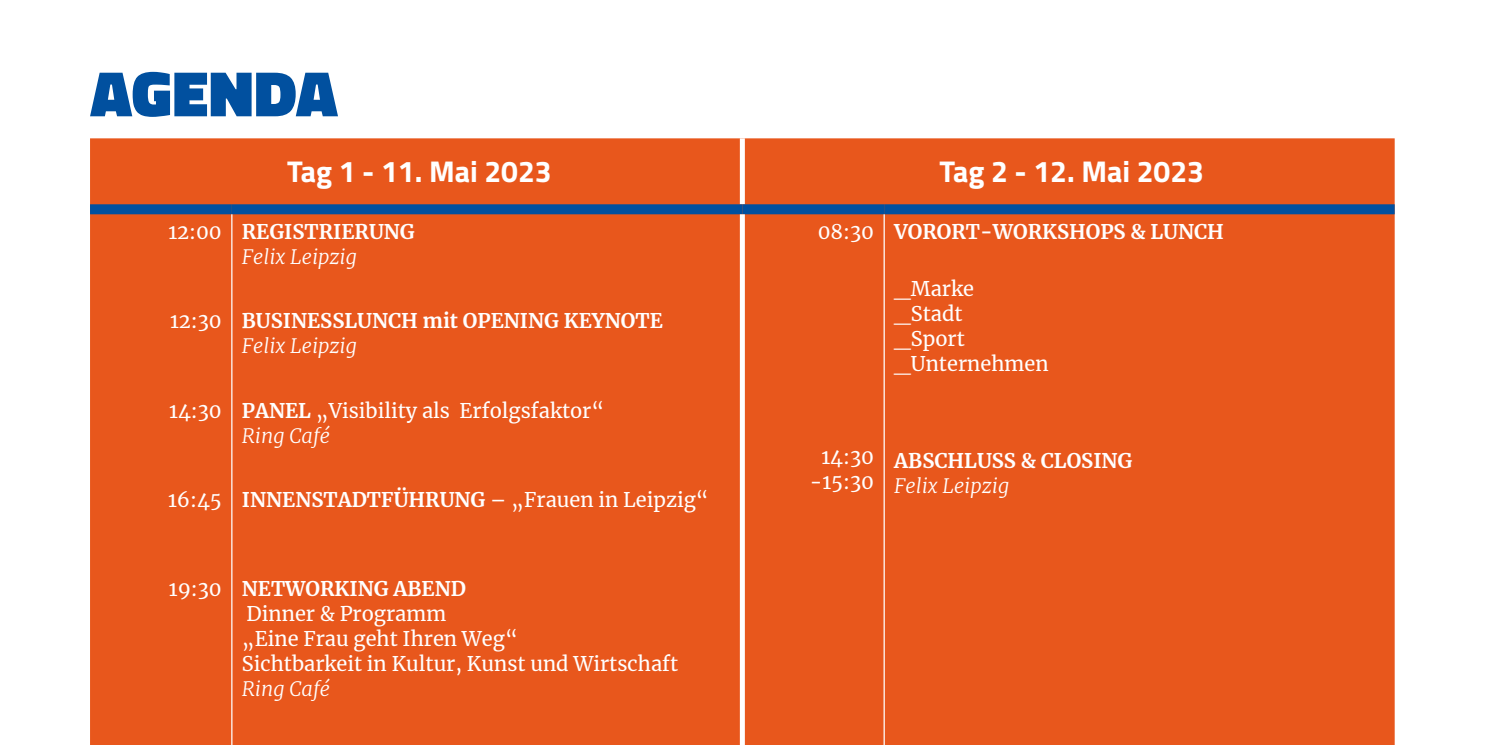
<style>
.page{position:relative;width:1489px;height:745px;background:#fff}
.page>*{position:absolute;margin:0;border:0;box-sizing:border-box;transform-origin:0 0}
.t1{font:900 65px "Titillium Web";letter-spacing:.01em;color:#01509f}
.t2{font:700 30px "Titillium Web";color:#fff}
.t3{font:20px/25px "Merriweather";color:#fff}
.t4{font:700 20px "Merriweather";color:#fff}
.t5{font:italic 300 20px "Merriweather";color:#fff}
.s1{font-weight:700}
.s2{font-weight:300;font-style:italic}
</style>
<div class="page">
<div style="left:90px;top:138px;width:1304px;height:606px;background:#e8571c"></div>
<div style="left:739px;top:138px;width:5px;height:66px;background:#fff"></div>
<div style="left:90px;top:204px;width:142px;height:10px;background:#01509f"></div>
<div style="left:232px;top:204px;width:510px;height:10px;background:#01509f"></div>
<div style="left:742px;top:204px;width:142px;height:10px;background:#01509f"></div>
<div style="left:884px;top:204px;width:510px;height:10px;background:#01509f"></div>
<hr style="left:231px;top:214px;width:1px;height:530px;background:#fff">
<hr style="left:883px;top:214px;width:1px;height:530px;background:#fff">
<div style="left:739px;top:214px;width:5px;height:530px;background:#fff"></div>
<h1 class="t1" style="left:90px;top:46px;width:249px">AGENDA</h1>
<h2 class="t2" style="left:287px;top:149px;width:266px">Tag 1 - 11. Mai 2023</h2>
<h2 class="t2" style="left:939px;top:149px;width:266px">Tag 2 - 12. Mai 2023</h2>
<p class="t3" style="left:168px;top:218px;width:55px">12:00</p>
<p class="t4" style="left:242px;top:218px;width:174px">REGISTRIERUNG</p>
<p class="t5" style="left:242px;top:242px;width:117px">Felix Leipzig</p>
<p class="t3" style="left:817px;top:218px;width:58px">08:30</p>
<p class="t4" style="left:894px;top:218px;width:331px">VORORT-WORKSHOPS &amp; LUNCH</p>
<p class="t3" style="left:170px;top:308px;width:53px">12:30</p>
<p class="t4" style="left:242px;top:307px;width:422px">BUSINESSLUNCH mit OPENING KEYNOTE</p>
<p class="t5" style="left:242px;top:332px;width:117px">Felix Leipzig</p>
<p class="t3" style="left:894px;top:275px;width:156px">_Marke<br>_Stadt<br>_Sport _Unternehmen</p>
<p class="t3" style="left:169px;top:397px;width:54px">14:30</p>
<p class="t3" style="left:168px;top:486px;width:55px">16:45</p>
<p class="t3" style="left:242px;top:397px;width:364px"><span class="s1">PANEL</span> „Visibility als Erfolgsfaktor“<br><span class="s2">Ring Café</span></p>
<p class="t3" style="left:242px;top:486px;width:468px"><span class="s1">INNENSTADTFÜHRUNG</span> – „Frauen in Leipzig“</p>
<p class="t3" style="left:810px;top:443px;width:66px;text-align:center">14:30 -15:30</p>
<p class="t4" style="left:894px;top:446px;width:240px">ABSCHLUSS &amp; CLOSING</p>
<p class="t5" style="left:894px;top:471px;width:117px">Felix Leipzig</p>
<p class="t3" style="left:169px;top:575px;width:54px">19:30</p>
<p class="t4" style="left:242px;top:574px;width:226px">NETWORKING ABEND</p>
<p class="t3" style="left:242px;top:600px;width:438px">Dinner &amp; Programm<br>„Eine Frau geht Ihren Weg“<br>Sichtbarkeit in Kultur, Kunst und Wirtschaft</p>
<p class="t5" style="left:242px;top:674px;width:90px">Ring Café</p>
</div>
